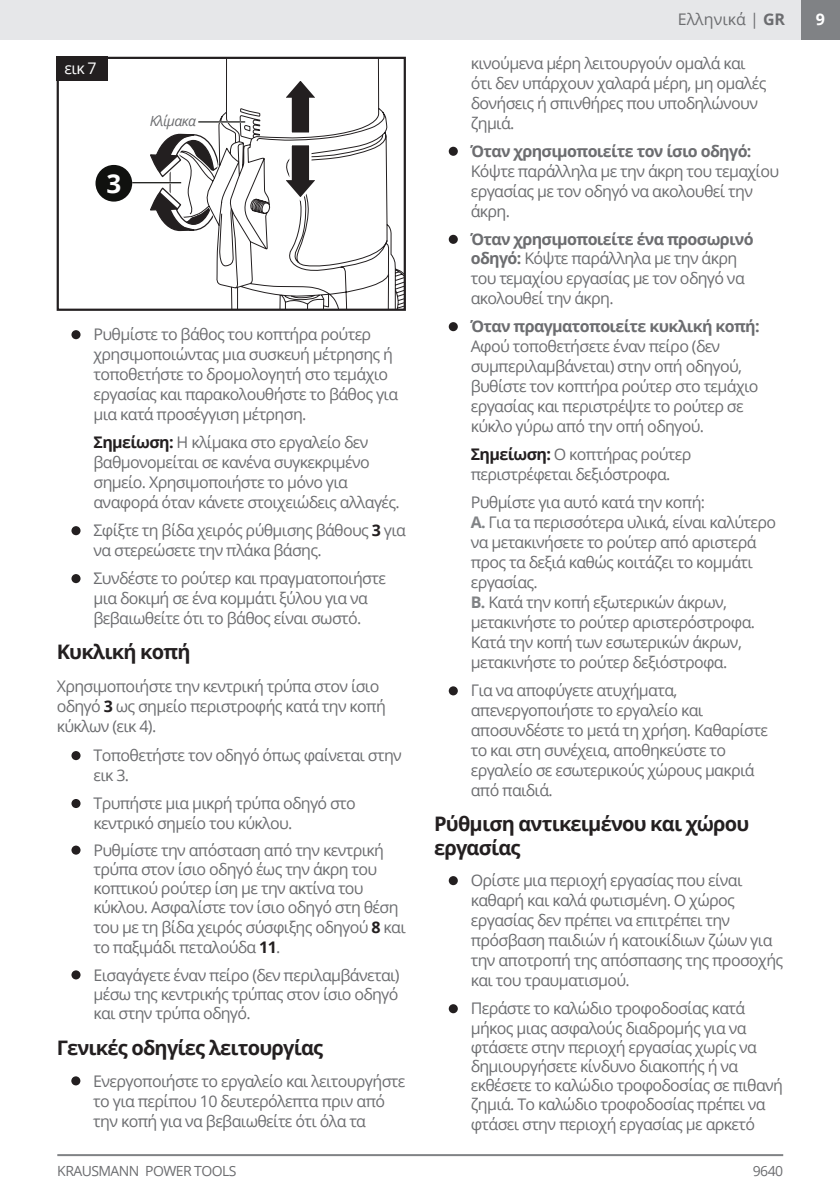
<style>
.page{position:relative;width:840px;height:1191px;background:#fff}
.page>*{position:absolute;margin:0;border:0;box-sizing:border-box;transform-origin:0 0}
.t1{font:700 26px "Open Sans";color:#fff}
.t2{font:700 20px/24px "Open Sans";letter-spacing:-.04em;color:#231f20}
.t3{font:16px/20px "Open Sans";letter-spacing:-.04em;color:#6c6d70}
.t4{font:700 16px "Open Sans";letter-spacing:-.04em;color:#6c6d70}
.t5{font:16px "Open Sans";color:#6c6d70}
.t6{font:16px "Open Sans";color:#fff}
.t7{font:700 16px "Open Sans";color:#fff}
.t8{font:14px "Open Sans";letter-spacing:-.04em;color:#6c6d70}
.t9{font:italic 14px "Open Sans";letter-spacing:-.04em;color:#6c6d70}
.s1{font-weight:700;color:#231f20}
.s2{font-weight:700}
.s3{font-weight:700;color:#808285}
</style>
<div class="page">
<div style="left:800px;top:0;width:39px;height:40px;background:#808285"></div>
<hr style="left:57px;top:1154px;width:725px;height:2px;background:#808285">
<div style="left:0;top:0;width:800px;height:40px;background:#e6e7e9"></div>
<div style="left:448px;top:147px;width:9px;height:9px;background:#231f20;border-radius:50%"></div>
<div style="left:448px;top:235px;width:9px;height:9px;background:#231f20;border-radius:50%"></div>
<div style="left:71px;top:1076px;width:9px;height:9px;background:#231f20;border-radius:50%"></div>
<svg style="left:216px;top:60px;width:186px;height:248px"></svg>
<div style="left:57px;top:57px;width:348px;height:254px;border:2px solid #231f20"></div>
<hr style="left:198px;top:121px;width:47px;height:2px;background:#fff">
<hr style="left:198px;top:121px;width:47px;height:1px;background:#10110f">
<hr style="left:132px;top:182px;width:49px;height:1px;background:#10110f">
<div style="left:95px;top:165px;width:37px;height:37px;background:#10110f;border-radius:50%"></div>
<svg style="left:277px;top:75px;width:46px;height:61px"></svg>
<svg style="left:277px;top:142px;width:46px;height:61px"></svg>
<svg style="left:147px;top:131px;width:76px;height:103px"></svg>
<div style="left:448px;top:322px;width:9px;height:9px;background:#231f20;border-radius:50%"></div>
<div style="left:448px;top:686px;width:9px;height:9px;background:#231f20;border-radius:50%"></div>
<div style="left:71px;top:330px;width:9px;height:9px;background:#231f20;border-radius:50%"></div>
<div style="left:71px;top:526px;width:9px;height:9px;background:#231f20;border-radius:50%"></div>
<div style="left:71px;top:574px;width:9px;height:9px;background:#231f20;border-radius:50%"></div>
<div style="left:71px;top:751px;width:9px;height:9px;background:#231f20;border-radius:50%"></div>
<div style="left:448px;top:876px;width:9px;height:9px;background:#231f20;border-radius:50%"></div>
<div style="left:448px;top:1004px;width:9px;height:9px;background:#231f20;border-radius:50%"></div>
<div style="left:71px;top:799px;width:9px;height:9px;background:#231f20;border-radius:50%"></div>
<div style="left:71px;top:845px;width:9px;height:9px;background:#231f20;border-radius:50%"></div>
<div style="left:71px;top:970px;width:9px;height:9px;background:#231f20;border-radius:50%"></div>
<div style="left:57px;top:57px;width:51px;height:24px;background:#231f20"></div>
<p class="t6" style="left:65px;top:57px;width:34px">εικ 7</p>
<h1 class="t1" style="left:106px;top:165px;width:16px">3</h1>
<p class="t9" style="left:150px;top:112px;width:48px">Κλίμακα</p>
<p class="t3" style="left:93px;top:324px;width:306px">Ρυθμίστε το βάθος του κοπτήρα ρούτερ χρησιμοποιώντας μια συσκευή μέτρησης ή τοποθετήστε το δρομολογητή στο τεμάχιο εργασίας και παρακολουθήστε το βάθος για μια κατά προσέγγιση μέτρηση.</p>
<p class="t3" style="left:93px;top:432px;width:308px"><span class="s1">Σημείωση:</span> Η κλίμακα στο εργαλείο δεν βαθμονομείται σε κανένα συγκεκριμένο σημείο. Χρησιμοποιήστε το μόνο για αναφορά όταν κάνετε στοιχειώδεις αλλαγές.</p>
<p class="t3" style="left:93px;top:520px;width:314px">Σφίξτε τη βίδα χειρός ρύθμισης βάθους <span class="s1">3</span> για να στερεώσετε την πλάκα βάσης.</p>
<p class="t3" style="left:93px;top:568px;width:294px">Συνδέστε το ρούτερ και πραγματοποιήστε μια δοκιμή σε ένα κομμάτι ξύλου για να βεβαιωθείτε ότι το βάθος είναι σωστό.</p>
<p class="t2" style="left:57px;top:639px;width:135px">Κυκλική κοπή</p>
<p class="t3" style="left:57px;top:676px;width:330px">Χρησιμοποιήστε την κεντρική τρύπα στον ίσιο οδηγό <span class="s1">3</span> ως σημείο περιστροφής κατά την κοπή κύκλων (εικ 4).</p>
<p class="t3" style="left:93px;top:745px;width:310px">Τοποθετήστε τον οδηγό όπως φαίνεται στην εικ 3.</p>
<p class="t3" style="left:93px;top:793px;width:264px;line-height:19.2px">Τρυπήστε μια μικρή τρύπα οδηγό στο κεντρικό σημείο του κύκλου.</p>
<p class="t3" style="left:93px;top:839px;width:313px">Ρυθμίστε την απόσταση από την κεντρική τρύπα στον ίσιο οδηγό έως την άκρη του κοπτικού ρούτερ ίση με την ακτίνα του κύκλου. Ασφαλίστε τον ίσιο οδηγό στη θέση του με τη βίδα χειρός σύσφιξης οδηγού <span class="s1">8</span> και το παξιμάδι πεταλούδα <span class="s1">11</span>.</p>
<p class="t3" style="left:93px;top:964px;width:307px;line-height:19.2px;text-align:justify">Εισαγάγετε έναν πείρο (δεν περιλαμβάνεται) μέσω της κεντρικής τρύπας στον ίσιο οδηγό και στην τρύπα οδηγό.</p>
<p class="t2" style="left:57px;top:1035px;width:268px">Γενικές οδηγίες λειτουργίας</p>
<p class="t3" style="left:93px;top:1070px;width:313px">Ενεργοποιήστε το εργαλείο και λειτουργήστε το για περίπου 10 δευτερόλεπτα πριν από την κοπή για να βεβαιωθείτε ότι όλα τα</p>
<p class="t5" style="left:677px;top:8px;width:109px">Ελληνικά | <span class="s2">GR</span></p>
<p class="t3" style="left:470px;top:53px;width:297px">κινούμενα μέρη λειτουργούν ομαλά και ότι δεν υπάρχουν χαλαρά μέρη, μη ομαλές δονήσεις ή σπινθήρες που υποδηλώνουν ζημιά.</p>
<p class="t4" style="left:470px;top:140px;width:282px">Όταν χρησιμοποιείτε τον ίσιο οδηγό:</p>
<p class="t3" style="left:470px;top:161px;width:310px">Κόψτε παράλληλα με την άκρη του τεμαχίου εργασίας με τον οδηγό να ακολουθεί την άκρη.</p>
<p class="t3" style="left:470px;top:229px;width:284px"><span class="s2">Όταν χρησιμοποιείτε ένα προσωρινό οδηγό:</span> Κόψτε παράλληλα με την άκρη του τεμαχίου εργασίας με τον οδηγό να ακολουθεί την άκρη.</p>
<p class="t4" style="left:470px;top:315px;width:290px">Όταν πραγματοποιείτε κυκλική κοπή:</p>
<p class="t3" style="left:470px;top:336px;width:289px">Αφού τοποθετήσετε έναν πείρο (δεν συμπεριλαμβάνεται) στην οπή οδηγού, βυθίστε τον κοπτήρα ρούτερ στο τεμάχιο εργασίας και περιστρέψτε το ρούτερ σε κύκλο γύρω από την οπή οδηγού.</p>
<p class="t3" style="left:470px;top:444px;width:222px"><span class="s1">Σημείωση:</span> Ο κοπτήρας ρούτερ περιστρέφεται δεξιόστροφα.</p>
<p class="t3" style="left:470px;top:492px;width:306px">Ρυθμίστε για αυτό κατά την κοπή:<br><span class="s3">A.</span> Για τα περισσότερα υλικά, είναι καλύτερο να μετακινήσετε το ρούτερ από αριστερά προς τα δεξιά καθώς κοιτάζει το κομμάτι εργασίας.<br><span class="s3">B.</span> Κατά την κοπή εξωτερικών άκρων, μετακινήστε το ρούτερ αριστερόστροφα.<br>Κατά την κοπή των εσωτερικών άκρων, μετακινήστε το ρούτερ δεξιόστροφα.</p>
<p class="t3" style="left:470px;top:680px;width:298px">Για να αποφύγετε ατυχήματα, απενεργοποιήστε το εργαλείο και αποσυνδέστε το μετά τη χρήση. Καθαρίστε το και στη συνέχεια, αποθηκεύστε το εργαλείο σε εσωτερικούς χώρους μακριά από παιδιά.</p>
<p class="t2" style="left:434px;top:811px;width:316px">Ρύθμιση αντικειμένου και χώρου εργασίας</p>
<p class="t3" style="left:470px;top:870px;width:314px">Ορίστε μια περιοχή εργασίας που είναι καθαρή και καλά φωτισμένη. Ο χώρος εργασίας δεν πρέπει να επιτρέπει την πρόσβαση παιδιών ή κατοικίδιων ζώων για την αποτροπή της απόσπασης της προσοχής και του τραυματισμού.</p>
<p class="t3" style="left:470px;top:998px;width:313px;line-height:19.2px">Περάστε το καλώδιο τροφοδοσίας κατά μήκος μιας ασφαλούς διαδρομής για να φτάσετε στην περιοχή εργασίας χωρίς να δημιουργήσετε κίνδυνο διακοπής ή να εκθέσετε το καλώδιο τροφοδοσίας σε πιθανή ζημιά. Το καλώδιο τροφοδοσίας πρέπει να φτάσει στην περιοχή εργασίας με αρκετό</p>
<p class="t8" style="left:57px;top:1161px;width:181px">KRAUSMANN POWER TOOLS</p>
<p class="t8" style="left:752px;top:1161px;width:32px">9640</p>
<p class="t7" style="left:815px;top:8px;width:11px">9</p>
</div>
